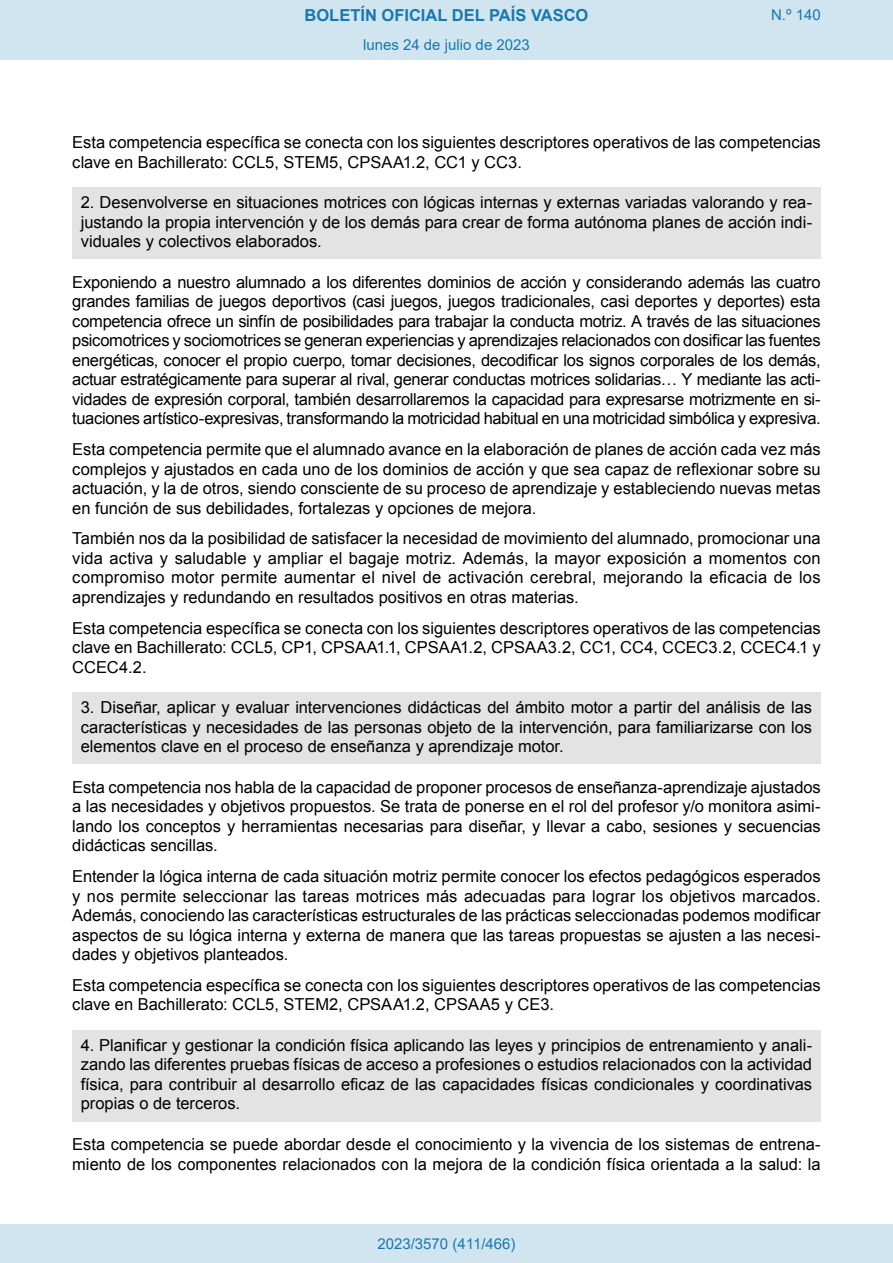
<style>
.page{position:relative;width:893px;height:1263px;background:#fff}
.page>*{position:absolute;margin:0;border:0;box-sizing:border-box;transform-origin:0 0}
.t1{font:16.5px/19.5px "Arial";color:#000;text-align:justify}
.t2{font:700 16.5px "Arial";color:#1879ad}
.Paginacion_Centro{font:15px "Arial";color:#1879ad}
</style>
<div class="page">
<div style="left:72px;top:188px;width:749px;height:71px;background:#e3e3e3"></div>
<div style="left:72px;top:693px;width:749px;height:71px;background:#e3e3e3"></div>
<div style="left:72px;top:1030px;width:749px;height:91px;background:#e3e3e3"></div>
<div style="left:0;top:0;width:893px;height:60px;background:#d0e5f0"></div>
<div style="left:0;top:1225px;width:893px;height:38px;background:#d0e5f0"></div>
<p class="t2" style="left:305px;top:3px;width:285px">BOLETÍN OFICIAL DEL PAÍS VASCO</p>
<p class="Paginacion_Centro" style="left:771px;top:5px;width:51px">N.º 140</p>
<p class="Paginacion_Centro" style="left:363px;top:35px;width:168px">lunes 24 de julio de 2023</p>
<p class="t1" style="left:72px;top:133px;width:750px">Esta competencia específica se conecta con los siguientes descriptores operativos de las competencias clave en Bachillerato: CCL5, STEM5, CPSAA1.2, CC1 y CC3.</p>
<p class="t1" style="left:81px;top:193px;width:733px">2. Desenvolverse en situaciones motrices con lógicas internas y externas variadas valorando y rea&shy;justando la propia intervención y de los demás para crear de forma autónoma planes de acción indi&shy;viduales y colectivos elaborados.</p>
<p class="t1" style="left:72px;top:272px;width:750px">Exponiendo a nuestro alumnado a los diferentes dominios de acción y considerando además las cuatro grandes familias de juegos deportivos (casi juegos, juegos tradicionales, casi deportes y deportes) esta competencia ofrece un sinfín de posibilidades para trabajar la conducta motriz. A través de las situaciones psicomotrices y sociomotrices se generan experiencias y aprendizajes relacionados con dosificar las fuentes energéticas, conocer el propio cuerpo, tomar decisiones, decodificar los signos corporales de los demás, actuar estratégicamente para superar al rival, generar conductas motrices solidarias… Y mediante las acti&shy;vidades de expresión corporal, también desarrollaremos la capacidad para expresarse motrizmente en si&shy;tuaciones artístico-expresivas, transformando la motricidad habitual en una motricidad simbólica y expresiva.</p>
<p class="t1" style="left:72px;top:440px;width:750px">Esta competencia permite que el alumnado avance en la elaboración de planes de acción cada vez más complejos y ajustados en cada uno de los dominios de acción y que sea capaz de reflexionar sobre su actuación, y la de otros, siendo consciente de su proceso de aprendizaje y estableciendo nuevas metas en función de sus debilidades, fortalezas y opciones de mejora.</p>
<p class="t1" style="left:72px;top:529px;width:750px">También nos da la posibilidad de satisfacer la necesidad de movimiento del alumnado, promocionar una vida activa y saludable y ampliar el bagaje motriz. Además, la mayor exposición a momentos con compromiso motor permite aumentar el nivel de activación cerebral, mejorando la eficacia de los aprendizajes y redundando en resultados positivos en otras materias.</p>
<p class="t1" style="left:72px;top:618px;width:750px">Esta competencia específica se conecta con los siguientes descriptores operativos de las competencias clave en Bachillerato: CCL5, CP1, CPSAA1.1, CPSAA1.2, CPSAA3.2, CC1, CC4, CCEC3.2, CCEC4.1 y CCEC4.2.</p>
<p class="t1" style="left:81px;top:698px;width:733px">3. Diseñar, aplicar y evaluar intervenciones didácticas del ámbito motor a partir del análisis de las características y necesidades de las personas objeto de la intervención, para familiarizarse con los elementos clave en el proceso de enseñanza y aprendizaje motor.</p>
<p class="t1" style="left:72px;top:777px;width:750px">Esta competencia nos habla de la capacidad de proponer procesos de enseñanza-aprendizaje ajustados a las necesidades y objetivos propuestos. Se trata de ponerse en el rol del profesor y/o monitora asimi&shy;lando los conceptos y herramientas necesarias para diseñar, y llevar a cabo, sesiones y secuencias didácticas sencillas.</p>
<p class="t1" style="left:72px;top:867px;width:750px">Entender la lógica interna de cada situación motriz permite conocer los efectos pedagógicos esperados y nos permite seleccionar las tareas motrices más adecuadas para lograr los objetivos marcados.<br>Además, conociendo las características estructurales de las prácticas seleccionadas podemos modificar aspectos de su lógica interna y externa de manera que las tareas propuestas se ajusten a las necesi&shy;dades y objetivos planteados.</p>
<p class="t1" style="left:72px;top:975px;width:750px">Esta competencia específica se conecta con los siguientes descriptores operativos de las competencias clave en Bachillerato: CCL5, STEM2, CPSAA1.2, CPSAA5 y CE3.</p>
<p class="t1" style="left:81px;top:1035px;width:733px">4. Planificar y gestionar la condición física aplicando las leyes y principios de entrenamiento y anali&shy;zando las diferentes pruebas físicas de acceso a profesiones o estudios relacionados con la actividad física, para contribuir al desarrollo eficaz de las capacidades físicas condicionales y coordinativas propias o de terceros.</p>
<p class="t1" style="left:72px;top:1134px;width:750px">Esta competencia se puede abordar desde el conocimiento y la vivencia de los sistemas de entrena&shy;miento de los componentes relacionados con la mejora de la condición física orientada a la salud: la</p>
<p class="Paginacion_Centro" style="left:377px;top:1234px;width:140px">2023/3570 (411/466)</p>
</div>
